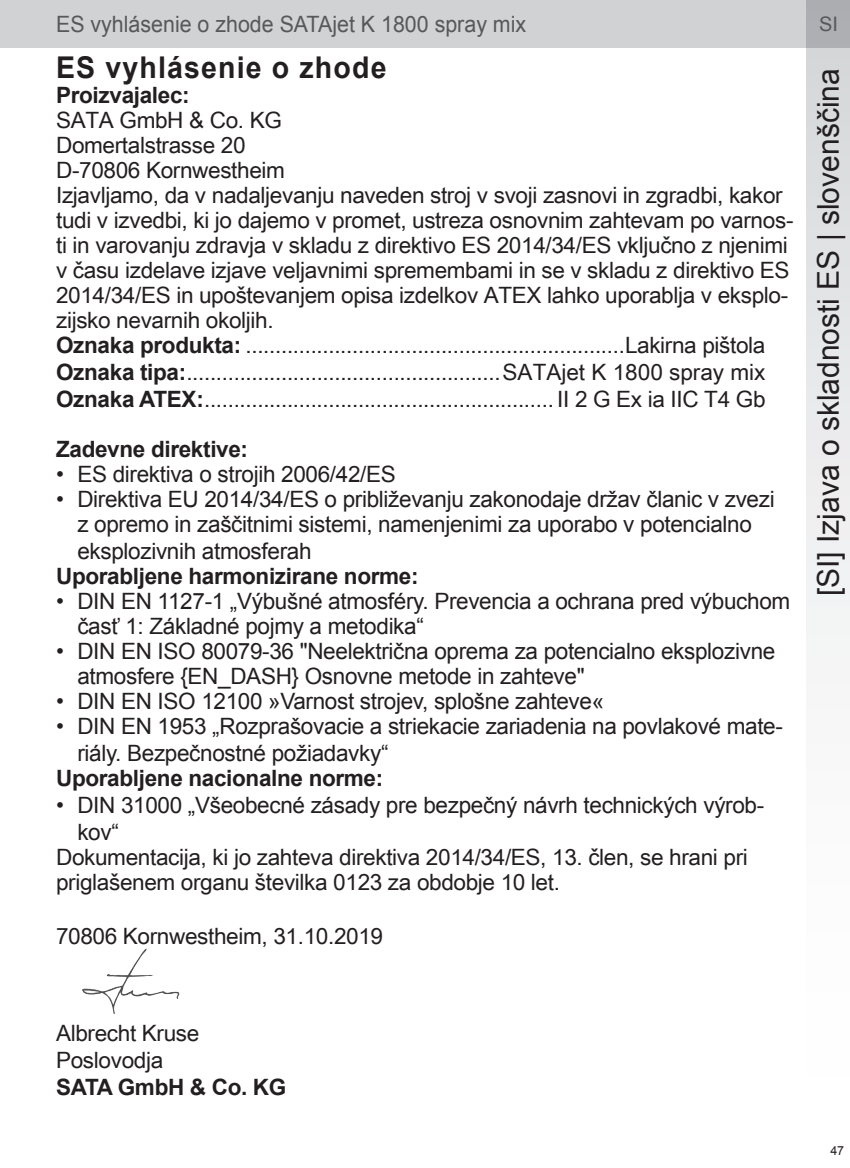
<style>
.page{position:relative;width:850px;height:1168px;background:#fff}
.page>*{position:absolute;margin:0;border:0;box-sizing:border-box;transform-origin:0 0}
.content{font:30px "Arial";color:#231f20}
.Headline_Number_1{font:700 30px "Arial";letter-spacing:.04em;color:#231f20;scale:.95 1}
.t1{font:22.5px/26px "Arial";letter-spacing:-.015em;color:#231f20}
.Main_text{font:22.5px/25px "Arial Unicode MS";letter-spacing:-.015em;color:#231f20}
.Maintext_list{font:22.5px "Arial Unicode MS";letter-spacing:-.015em;color:#231f20}
.Maintext_list-2{font:700 22.5px "Arial";letter-spacing:-.015em;color:#231f20}
.t2{font:22.5px "Arial";color:#57585a;scale:.95 1}
.Bullet_Points{font:700 22.5px "Arial";letter-spacing:-.015em;color:#231f20}
.Main_text-2{font:700 22.5px "Arial";letter-spacing:-.015em;color:#231f20}
.t3{font:20px "Arial";color:#57585a}
.t4{font:12.5px "Arial";color:#231f20}
.s1{font-family:"Arial";font-weight:700}
</style>
<div class="page">
<div style="left:0;top:0;width:849px;height:48px;background:#d1d2d4"></div>
<svg style="left:806px;top:0;width:43px;height:658px"></svg>
<img style="left:82px;top:948px;width:98px;height:66px">
<p class="t2" style="left:56px;top:9px;width:496px">ES vyhlásenie o zhode SATAjet K 1800 spray mix</p>
<p class="t3" style="left:818px;top:11px;width:20px">SI</p>
<p class="Headline_Number_1" style="left:56px;top:47px;width:349px">ES vyhlásenie o zhode</p>
<p class="Main_text-2" style="left:56px;top:80px;width:135px">Proizvajalec:</p>
<p class="Main_text" style="left:56px;top:107px;width:227px">SATA GmbH &amp; Co. KG</p>
<p class="Main_text" style="left:56px;top:132px;width:191px">Domertalstrasse 20</p>
<p class="Main_text" style="left:56px;top:157px;width:230px">D-70806 Kornwestheim</p>
<p class="Main_text" style="left:56px;top:182px;width:738px">Izjavljamo, da v nadaljevanju naveden stroj v svoji zasnovi in zgradbi, kakor tudi v izvedbi, ki jo dajemo v promet, ustreza osnovnim zahtevam po varnos&shy;ti in varovanju zdravja v skladu z direktivo ES 2014/34/ES vključno z njenimi v času izdelave izjave veljavnimi spremembami in se v skladu z direktivo ES 2014/34/ES in upoštevanjem opisa izdelkov ATEX lahko uporablja v eksplo&shy;zijsko nevarnih okoljih.</p>
<p class="Maintext_list" style="left:56px;top:329px;width:710px"><span class="s1">Oznaka produkta:</span> ................................................................Lakirna pištola</p>
<p class="Maintext_list" style="left:56px;top:356px;width:710px"><span class="s1">Oznaka tipa:</span>.....................................................SATAjet K 1800 spray mix</p>
<p class="Maintext_list" style="left:56px;top:383px;width:710px"><span class="s1">Oznaka ATEX:</span>........................................................... II 2 G Ex ia IIC T4 Gb</p>
<p class="Maintext_list-2" style="left:56px;top:434px;width:193px">Zadevne direktive:</p>
<p class="t1" style="left:56px;top:461px;width:341px">• ES direktiva o strojih 2006/42/ES</p>
<p class="t1" style="left:77px;top:486px;width:698px;text-indent:-21px">• Direktiva EU 2014/34/ES o približevanju zakonodaje držav članic v zvezi z opremo in zaščitnimi sistemi, namenjenimi za uporabo v potencialno eksplozivnih atmosferah</p>
<p class="Bullet_Points" style="left:56px;top:561px;width:364px">Uporabljene harmonizirane norme:</p>
<p class="t1" style="left:77px;top:589px;width:714px;line-height:25px;text-indent:-21px">• DIN EN 1127-1 „Výbušné atmosféry. Prevencia a ochrana pred výbuchom časť 1: Základné pojmy a metodika“</p>
<p class="t1" style="left:77px;top:639px;width:699px;line-height:25px;text-indent:-21px">• DIN EN ISO 80079-36 "Neelektrična oprema za potencialno eksplozivne atmosfere {EN_DASH} Osnovne metode in zahteve"</p>
<p class="t1" style="left:56px;top:688px;width:549px">• DIN EN ISO 12100 »Varnost strojev, splošne zahteve«</p>
<p class="t1" style="left:77px;top:713px;width:706px;line-height:27px;text-indent:-21px">• DIN EN 1953 „Rozprašovacie a striekacie zariadenia na povlakové mate&shy;riály. Bezpečnostné požiadavky“</p>
<p class="Maintext_list-2" style="left:56px;top:763px;width:328px">Uporabljene nacionalne norme:</p>
<p class="t1" style="left:77px;top:792px;width:688px;line-height:27px;text-indent:-21px">• DIN 31000 „Všeobecné zásady pre bezpečný návrh technických výrob&shy;kov“</p>
<p class="Main_text" style="left:56px;top:844px;width:693px">Dokumentacija, ki jo zahteva direktiva 2014/34/ES, 13. člen, se hrani pri priglašenem organu številka 0123 za obdobje 10 let.</p>
<p class="Main_text" style="left:56px;top:923px;width:328px">70806 Kornwestheim, 31.10.2019</p>
<p class="content" style="left:808px;top:596px;width:530px;rotate:-90deg">[SI] Izjava o skladnosti ES | slovenščina</p>
<p class="Main_text" style="left:56px;top:1020px;width:145px">Albrecht Kruse</p>
<p class="Main_text" style="left:56px;top:1047px;width:109px">Poslovodja</p>
<p class="Main_text-2" style="left:56px;top:1072px;width:232px">SATA GmbH &amp; Co. KG</p>
<p class="t4" style="left:829px;top:1142px;width:15px">47</p>
</div>
